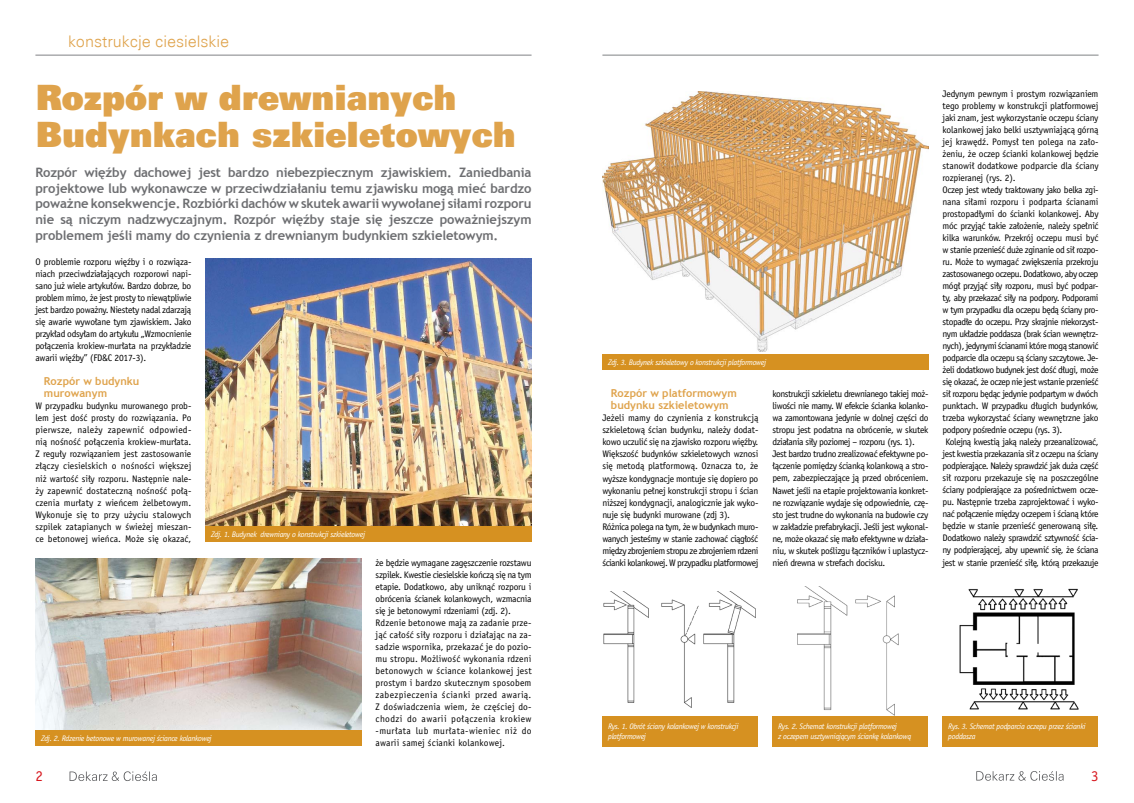
<style>
.page{position:relative;width:1134px;height:803px;background:#fff}
.page>*{position:absolute;margin:0;border:0;box-sizing:border-box;transform-origin:0 0}
.t1{font:35px/37px "Zurich X Blk EU";letter-spacing:-.02em;color:#dfa34c}
.t2{font:16px "Zurich Lt EU";color:#dfa34c}
.t3{font:15px "Officina San PL";color:#d71920}
.t4{font:700 13px/15.6px "Trebuchet MS";letter-spacing:-.01em;color:#6d6e71;text-align:justify}
.t5{font:700 11px/12px "Trebuchet MS";color:#dfa34c}
.t6{font:9.5px/12px "Officina San PL";letter-spacing:-.035em;color:#000;text-align:justify}
.t7{font:9.5px/12px "Officina San PL";letter-spacing:.01em;color:#000}
.t8{font:9.5px "Officina San PL";letter-spacing:-.015em;color:#000}
.t9{font:9.5px "Officina San PL";letter-spacing:-.01em;color:#000}
.t10{font:9.5px "Officina San PL";color:#000}
.t11{font:italic 8px/9.6px "Officina San PL";letter-spacing:-.035em;color:#fff}
</style>
<div class="page">
<img style="left:206px;top:258px;width:325px;height:268px">
<div style="left:206px;top:526px;width:325px;height:15px;background:#d69121"></div>
<img style="left:35px;top:558px;width:326px;height:171px">
<div style="left:35px;top:729px;width:326px;height:16px;background:#d69121"></div>
<img style="left:602px;top:92px;width:326px;height:259px">
<div style="left:602px;top:354px;width:326px;height:16px;background:#d69121"></div>
<img style="left:603px;top:591px;width:153px;height:117px">
<div style="left:602px;top:715px;width:156px;height:30px;background:#d69121"></div>
<img style="left:797px;top:586px;width:102px;height:129px">
<div style="left:772px;top:715px;width:156px;height:31px;background:#d69121"></div>
<img style="left:959px;top:588px;width:120px;height:122px">
<div style="left:943px;top:715px;width:155px;height:31px;background:#d69121"></div>
<svg style="left:70px;top:771px;width:87px;height:9px"></svg>
<hr style="left:35px;top:55px;width:496px;height:1px;background:#808285">
<svg style="left:976px;top:771px;width:88px;height:9px"></svg>
<hr style="left:602px;top:55px;width:496px;height:1px;background:#808285">
<h2 class="t2" style="left:68px;top:31px;width:162px">konstrukcje ciesielskie</h2>
<h1 class="t1" style="left:35px;top:79px;width:482px">Rozpór w drewnianych<br>Budynkach szkieletowych</h1>
<p class="t4" style="left:35px;top:165px;width:498px">Rozpór więźby dachowej jest bardzo niebezpiecznym zjawiskiem. Zaniedbania projektowe lub wykonawcze w przeciwdziałaniu temu zjawisku mogą mieć bardzo poważne konsekwencje. Rozbiórki dachów w skutek awarii wywołanej siłami rozporu nie są niczym nadzwyczajnym. Rozpór więźby staje się jeszcze poważniejszym problemem jeśli mamy do czynienia z drewnianym budynkiem szkieletowym.</p>
<p class="t6" style="left:35px;top:256px;width:157px">O problemie rozporu więźby i o rozwiąza&shy;niach przeciwdziałających rozporowi napi&shy;sano już wiele artykułów. Bardzo dobrze, bo problem mimo, że jest prosty to niewątpliwie jest bardzo poważny. Niestety nadal zdarzają się awarie wywołane tym zjawiskiem. Jako przykład odsyłam do artykułu „Wzmocnienie połączenia krokiew-murłata na przykładzie awarii więźby” (FD&amp;C 2017-3).</p>
<p class="t5" style="left:44px;top:375px;width:97px">Rozpór w budynku murowanym</p>
<p class="t6" style="left:35px;top:400px;width:157px">W przypadku budynku murowanego prob&shy;lem jest dość prosty do rozwiązania. Po pierwsze, należy zapewnić odpowied&shy;nią nośność połączenia krokiew-murłata.<br>Z reguły rozwiązaniem jest zastosowanie złączy ciesielskich o nośności większej niż wartość siły rozporu. Następnie nale&shy;ży zapewnić dostateczną nośność połą&shy;czenia murłaty z wieńcem żelbetowym.<br>Wykonuje się to przy użyciu stalowych szpilek zatapianych w świeżej mieszan&shy;ce betonowej wieńca. Może się okazać,</p>
<p class="t7" style="left:376px;top:556px;width:158px">że będzie wymagane zagęszczenie rozstawu szpilek. Kwestie ciesielskie kończą się na tym etapie. Dodatkowo, aby uniknąć rozporu i obrócenia ścianek kolankowych, wzmacnia się je betonowymi rdzeniami (zdj. 2).<br>Rdzenie betonowe mają za zadanie prze&shy;jąć całość siły rozporu i działając na za&shy;sadzie wspornika, przekazać je do pozio&shy;mu stropu. Możliwość wykonania rdzeni betonowych w ściance kolankowej jest prostym i bardzo skutecznym sposobem zabezpieczenia ścianki przed awarią.<br>Z doświadczenia wiem, że częściej do&shy;chodzi do awarii połączenia krokiew -murłata lub murłata-wieniec niż do awarii samej ścianki kolankowej.</p>
<p class="t11" style="left:211px;top:529px;width:155px">Zdj. 1. Budynek drewniany o konstrukcji szkieletowej</p>
<p class="t11" style="left:41px;top:733px;width:172px">Zdj. 2. Rdzenie betonowe w murowanej ściance kolankowej</p>
<p class="t11" style="left:608px;top:358px;width:160px">Zdj. 3. Budynek szkieletowy o konstrukcji platformowej</p>
<p class="t5" style="left:611px;top:387px;width:127px">Rozpór w platformowym budynku szkieletowym</p>
<p class="t6" style="left:602px;top:412px;width:158px;text-align:left">Jeżeli mamy do czynienia z konstrukcją szkieletową ścian budynku, należy dodat&shy;kowo uczulić się na zjawisko rozporu więźby.<br>Większość budynków szkieletowych wznosi się metodą platformową. Oznacza to, że wyższe kondygnacje montuje się dopiero po wykonaniu pełnej konstrukcji stropu i ścian niższej kondygnacji, analogicznie jak wyko&shy;nuje się budynki murowane (zdj 3).<br>Różnica polega na tym, że w budynkach muro&shy;wanych jesteśmy w stanie zachować ciągłość między zbrojeniem stropu ze zbrojeniem rdzeni ścianki kolankowej. W przypadku platformowej</p>
<p class="t6" style="left:772px;top:388px;width:158px;text-align:left">konstrukcji szkieletu drewnianego takiej moż&shy;liwości nie mamy. W efekcie ścianka kolanko&shy;wa zamontowana jedynie w dolnej części do stropu jest podatna na obrócenie, w skutek działania siły poziomej – rozporu (rys. 1).<br>Jest bardzo trudno zrealizować efektywne po&shy;łączenie pomiędzy ścianką kolankową a stro&shy;pem, zabezpieczające ją przed obróceniem.<br>Nawet jeśli na etapie projektowania konkret&shy;ne rozwiązanie wydaje się odpowiednie, czę&shy;sto jest trudne do wykonania na budowie czy w zakładzie prefabrykacji. Jeśli jest wykonal&shy;ne, może okazać się mało efektywne w działa&shy;niu, w skutek poślizgu łączników i uplastycz&shy;nień drewna w strefach docisku.</p>
<p class="t8" style="left:943px;top:88px;width:157px">Jedynym pewnym i prostym rozwiązaniem</p>
<p class="t8" style="left:943px;top:100px;width:157px">tego problemy w konstrukcji platformowej</p>
<p class="t6" style="left:943px;top:112px;width:157px">jaki znam, jest wykorzystanie oczepu ściany</p>
<p class="t8" style="left:943px;top:124px;width:157px">kolankowej jako belki usztywniającą górną</p>
<p class="t10" style="left:943px;top:136px;width:157px">jej krawędź. Pomysł ten polega na zało-</p>
<p class="t8" style="left:943px;top:148px;width:157px">żeniu, że oczep ścianki kolankowej będzie</p>
<p class="t9" style="left:943px;top:160px;width:157px">stanowił dodatkowe podparcie dla ściany</p>
<p class="t8" style="left:943px;top:172px;width:74px">rozpieranej (rys. 2).</p>
<p class="t6" style="left:943px;top:184px;width:157px">Oczep jest wtedy traktowany jako belka zgi-</p>
<p class="t9" style="left:943px;top:196px;width:157px">nana siłami rozporu i podparta ścianami</p>
<p class="t6" style="left:943px;top:208px;width:157px">prostopadłymi do ścianki kolankowej. Aby</p>
<p class="t6" style="left:943px;top:220px;width:157px">móc przyjąć takie założenie, należy spełnić</p>
<p class="t6" style="left:943px;top:232px;width:157px">kilka warunków. Przekrój oczepu musi być</p>
<p class="t6" style="left:943px;top:244px;width:157px">w stanie przenieść duże zginanie od sił rozpo-</p>
<p class="t6" style="left:943px;top:256px;width:157px">ru. Może to wymagać zwiększenia przekroju</p>
<p class="t6" style="left:943px;top:268px;width:157px">zastosowanego oczepu. Dodatkowo, aby oczep</p>
<p class="t6" style="left:943px;top:280px;width:157px">mógł przyjąć siły rozporu, musi być podpar-</p>
<p class="t6" style="left:943px;top:292px;width:157px">ty, aby przekazać siły na podpory. Podporami</p>
<p class="t6" style="left:943px;top:304px;width:157px">w tym przypadku dla oczepu będą ściany pro-</p>
<p class="t6" style="left:943px;top:316px;width:157px">stopadłe do oczepu. Przy skrajnie niekorzyst-</p>
<p class="t6" style="left:943px;top:328px;width:157px">nym układzie poddasza (brak ścian wewnętrz-</p>
<p class="t6" style="left:943px;top:340px;width:157px">nych), jedynymi ścianami które mogą stanowić</p>
<p class="t6" style="left:943px;top:352px;width:157px">podparcie dla oczepu są ściany szczytowe. Je-</p>
<p class="t6" style="left:943px;top:364px;width:157px">żeli dodatkowo budynek jest dość długi, może</p>
<p class="t6" style="left:943px;top:376px;width:157px">się okazać, że oczep nie jest wstanie przenieść</p>
<p class="t6" style="left:943px;top:388px;width:157px">sił rozporu będąc jedynie podpartym w dwóch</p>
<p class="t6" style="left:943px;top:400px;width:158px">punktach. W przypadku długich budynków,</p>
<p class="t6" style="left:943px;top:412px;width:157px">trzeba wykorzystać ściany wewnętrzne jako</p>
<p class="t6" style="left:943px;top:424px;width:121px">podpory pośrednie oczepu (rys. 3).</p>
<p class="t6" style="left:945px;top:436px;width:154px">Kolejną kwestią jaką należy przeanalizować,</p>
<p class="t6" style="left:943px;top:448px;width:157px">jest kwestia przekazania sił z oczepu na ściany</p>
<p class="t6" style="left:943px;top:460px;width:157px">podpierające. Należy sprawdzić jak duża część</p>
<p class="t6" style="left:943px;top:472px;width:157px">sił rozporu przekazuje się na poszczególne</p>
<p class="t6" style="left:943px;top:484px;width:157px">ściany podpierające za pośrednictwem ocze-</p>
<p class="t6" style="left:943px;top:496px;width:157px">pu. Następnie trzeba zaprojektować i wyko-</p>
<p class="t6" style="left:943px;top:508px;width:157px">nać połączenie między oczepem i ścianą które</p>
<p class="t6" style="left:943px;top:520px;width:157px">będzie w stanie przenieść generowaną siłę.</p>
<p class="t6" style="left:943px;top:532px;width:157px">Dodatkowo należy sprawdzić sztywność ścia-</p>
<p class="t6" style="left:943px;top:544px;width:157px">ny podpierającej, aby upewnić się, że ściana</p>
<p class="t6" style="left:943px;top:556px;width:157px">jest w stanie przenieść siłę, którą przekazuje</p>
<p class="t11" style="left:608px;top:721px;width:132px">Rys. 1. Obrót ściany kolankowej w konstrukcji platformowej</p>
<p class="t11" style="left:778px;top:721px;width:135px">Rys. 2. Schemat konstrukcji platformowej<br>z oczepem usztywniającym ściankę kolankową</p>
<p class="t11" style="left:948px;top:721px;width:139px">Rys. 3. Schemat podparcia oczepu przez ścianki poddasza</p>
<h3 class="t3" style="left:35px;top:766px;width:9px">2</h3>
<h3 class="t3" style="left:1091px;top:766px;width:9px">3</h3>
</div>
